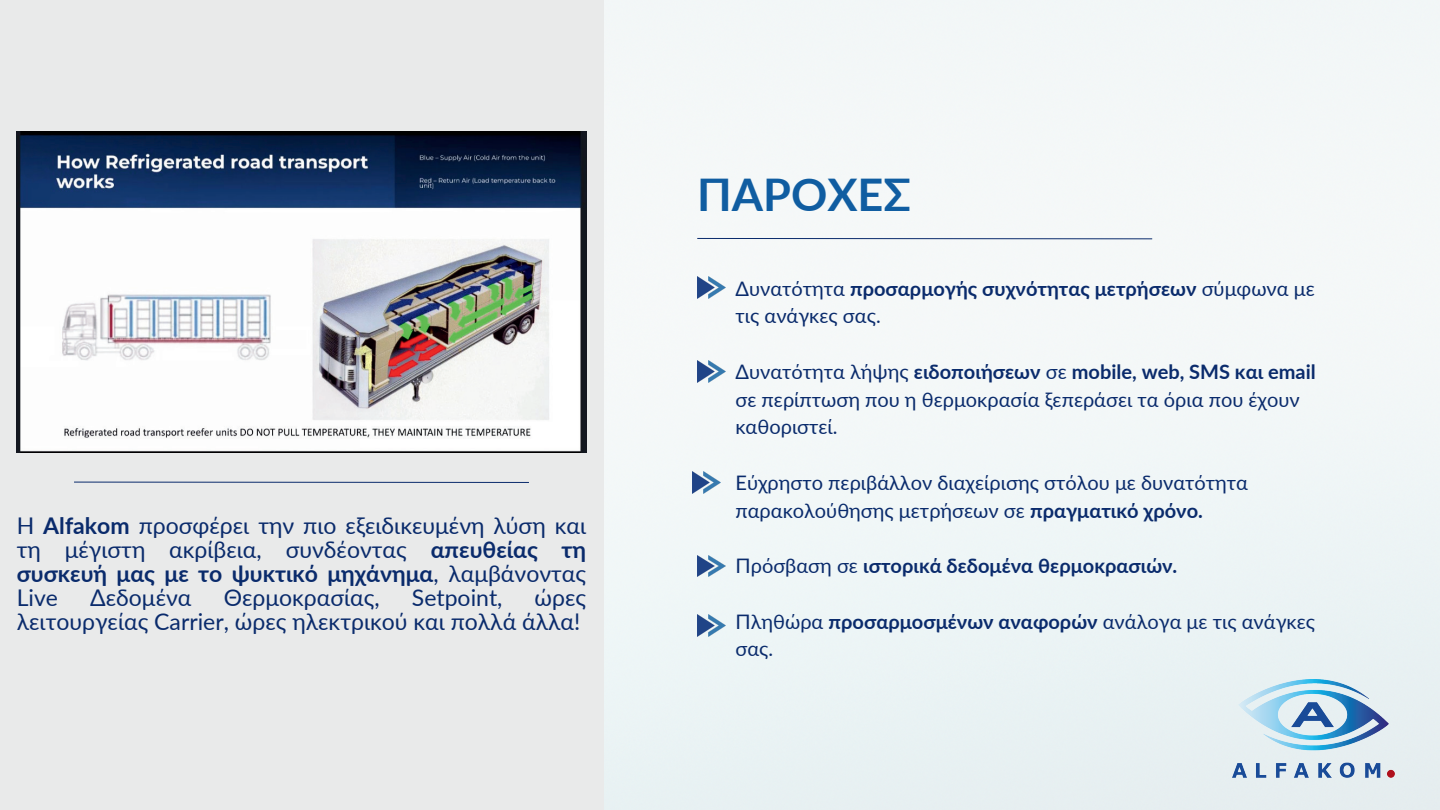
<style>
.page{position:relative;width:1440px;height:810px;background:#fff}
.page>*{position:absolute;margin:0;border:0;box-sizing:border-box;transform-origin:0 0}
.t1{font:700 45px "Lato";color:#105da1}
.t2{font:23px/24px "Lato";color:#0a2b6c;text-align:justify}
.t3{font:20px/27.8px "Lato";color:#0a2b6c}
.t4{font:700 20px "Lato";color:#0a2b6c}
.s1{font-weight:700}
.s2{font-weight:400}
</style>
<div class="page">
<img style="left:603px;top:0;width:837px;height:810px">
<div style="left:0;top:0;width:603px;height:810px;background:#e9eaea"></div>
<svg style="left:74px;top:481px;width:455px;height:2px"></svg>
<img style="left:17px;top:132px;width:569px;height:320px">
<img style="left:697px;top:277px;width:28px;height:21px">
<img style="left:697px;top:361px;width:28px;height:21px">
<img style="left:692px;top:472px;width:28px;height:21px">
<img style="left:697px;top:555px;width:28px;height:22px">
<img style="left:697px;top:614px;width:28px;height:22px">
<svg style="left:697px;top:238px;width:456px;height:2px"></svg>
<img style="left:1233px;top:680px;width:162px;height:97px">
<p class="t2" style="left:17px;top:513px;width:571px">H <span class="s1">Alfakom</span> προσφέρει την πιο εξειδικευμένη λύση και τη μέγιστη ακρίβεια, συνδέοντας <span class="s1">απευθείας τη συσκευή μας με το ψυκτικό μηχάνημα</span>, λαμβάνοντας Live</p>
<p class="t2" style="left:17px;top:585px;width:571px;text-align:right">ώρες<br>λειτουργείας Carrier, ώρες ηλεκτρικού και πολλά άλλα!</p>
<p class="t2" style="left:90px;top:585px;width:103px">Δεδομένα</p>
<p class="t2" style="left:224px;top:585px;width:158px">Θερμοκρασίας,</p>
<p class="t2" style="left:412px;top:585px;width:92px">Setpoint,</p>
<h1 class="t1" style="left:697px;top:162px;width:215px">ΠΑΡΟΧΕΣ</h1>
<p class="t3" style="left:735px;top:274px;width:581px">Δυνατότητα <span class="s1">προσαρμογής συχνότητας μετρήσεων</span> σύμφωνα με τις ανάγκες σας.</p>
<p class="t3" style="left:735px;top:357px;width:582px">Δυνατότητα λήψης <span class="s1">ειδοποιήσεων</span> σε <span class="s1">mobile, web, SMS και email </span>σε περίπτωση που η θερμοκρασία ξεπεράσει τα όρια που έχουν καθοριστεί.</p>
<p class="t3" style="left:735px;top:468px;width:514px">Εύχρηστο περιβάλλον διαχείρισης στόλου με δυνατότητα παρακολούθησης μετρήσεων σε <span class="s1">πραγματικό χρόνο.</span></p>
<p class="t4" style="left:735px;top:551px;width:443px"><span class="s2">Πρόσβαση σε</span> ιστορικά δεδομένα θερμοκρασιών.</p>
<p class="t3" style="left:735px;top:607px;width:581px">Πληθώρα <span class="s1">προσαρμοσμένων αναφορών</span> ανάλογα με τις ανάγκες σας.</p>
</div>
